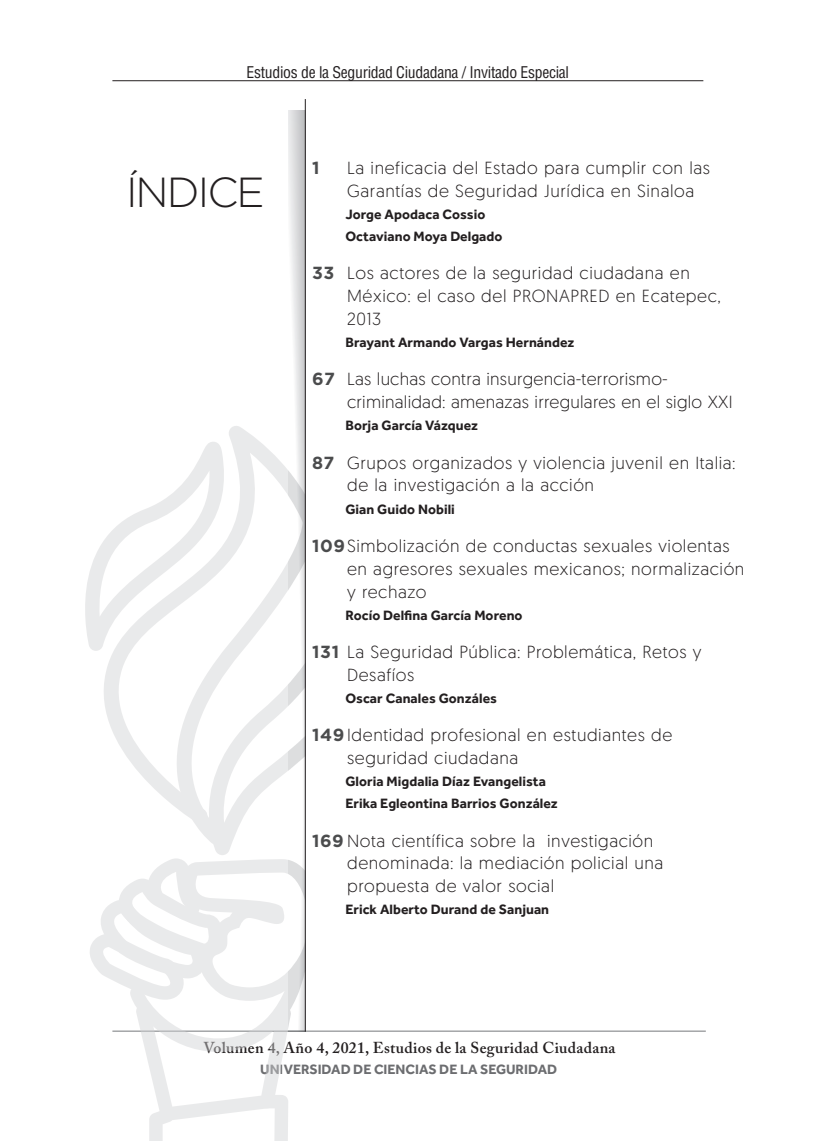
<style>
.page{position:relative;width:819px;height:1141px;background:#fff}
.page>*{position:absolute;margin:0;border:0;box-sizing:border-box;transform-origin:0 0}
.Tabla-de-contenidos{font:300 42px "Gotham";letter-spacing:-.045em;color:#231f20}
.Indice_manual{font:300 17.5px/22.8px "Geomanist";letter-spacing:.035em;color:#231f20}
.Indice_manual-2{font:300 17.5px/22.8px "Geomanist";letter-spacing:.015em;color:#231f20}
.Indice_manual-3{font:700 17.5px "Gotham";color:#4b4c4d}
.t1{font:600 15.75px "Adobe Caslon Pro";letter-spacing:.02em;color:#231f20}
.t2{font:condensed 15.75px "Helvetica LT Std";letter-spacing:-.02em;color:#231f20}
.Indice-autor{font:700 14px "Effra";letter-spacing:.005em;color:#231f20}
.t3{font:700 14px "Effra";color:#6c6d70}
.s1{font-family:"Gotham";font-weight:700;color:#4b4c4d}
</style>
<div class="page">
<hr style="left:112px;top:1031px;width:593px;height:1px;background:#76787b">
<hr style="left:112px;top:80px;width:591px;height:1px;background:#231f20">
<svg style="left:85px;top:111px;width:220px;height:1030px"></svg>
<hr style="left:305px;top:99px;width:1px;height:933px;background:#231f20">
<p class="t2" style="left:247px;top:63px;width:324px">Estudios de la Seguridad Ciudadana / Invitado Especial</p>
<p class="Tabla-de-contenidos" style="left:126px;top:165px;width:140px">ÍNDICE</p>
<p class="Indice_manual-3" style="left:312px;top:156px;width:9px">1</p>
<p class="Indice_manual" style="left:347px;top:156px;width:364px">La ineficacia del Estado para cumplir con las<br>Garantías de Seguridad Jurídica en Sinaloa</p>
<p class="Indice-autor" style="left:345px;top:206px;width:141px">Jorge Apodaca Cossio</p>
<p class="Indice-autor" style="left:345px;top:228px;width:159px">Octaviano Moya Delgado</p>
<p class="Indice_manual" style="left:347px;top:261px;width:375px;text-indent:-35px"><span class="s1">33</span> Los actores de la seguridad ciudadana en<br>México: el caso del PRONAPRED en Ecatepec,<br>2013</p>
<p class="Indice-autor" style="left:345px;top:334px;width:230px">Brayant Armando Vargas Hernández</p>
<p class="Indice_manual-2" style="left:347px;top:367px;width:387px;text-indent:-35px"><span class="s1">67</span> Las luchas contra insurgencia-terrorismo&shy;criminalidad: amenazas irregulares en el siglo XXI</p>
<p class="Indice-autor" style="left:345px;top:417px;width:134px">Borja García Vázquez</p>
<p class="Indice_manual" style="left:347px;top:451px;width:390px;text-indent:-35px"><span class="s1">87</span> Grupos organizados y violencia juvenil en Italia: de la investigación a la acción</p>
<p class="Indice-autor" style="left:345px;top:500px;width:111px">Gian Guido Nobili</p>
<p class="Indice_manual" style="left:347px;top:534px;width:399px;text-indent:-35px"><span class="s1">109</span>Simbolización de conductas sexuales violentas en agresores sexuales mexicanos; normalización y rechazo</p>
<p class="Indice-autor" style="left:345px;top:606px;width:179px">Rocío Delfina García Moreno</p>
<p class="Indice_manual" style="left:347px;top:640px;width:356px;text-indent:-35px"><span class="s1">131</span> La Seguridad Pública: Problemática, Retos y<br>Desafíos</p>
<p class="Indice-autor" style="left:345px;top:690px;width:153px">Oscar Canales Gonzáles</p>
<p class="Indice_manual" style="left:347px;top:723px;width:327px;text-indent:-35px"><span class="s1">149</span>Identidad profesional en estudiantes de seguridad ciudadana</p>
<p class="Indice-autor" style="left:345px;top:773px;width:202px">Gloria Migdalia Díaz Evangelista</p>
<p class="Indice-autor" style="left:345px;top:795px;width:214px">Erika Egleontina Barrios González</p>
<p class="Indice_manual" style="left:347px;top:829px;width:318px;text-indent:-35px"><span class="s1">169</span> Nota científica sobre la investigación denominada: la mediación policial una propuesta de valor social</p>
<p class="Indice-autor" style="left:345px;top:901px;width:205px">Erick Alberto Durand de Sanjuan</p>
<p class="t1" style="left:203px;top:1039px;width:414px">Volumen 4, Año 4, 2021, Estudios de la Seguridad Ciudadana</p>
<p class="t3" style="left:260px;top:1061px;width:298px">UNIVERSIDAD DE CIENCIAS DE LA SEGURIDAD</p>
</div>
